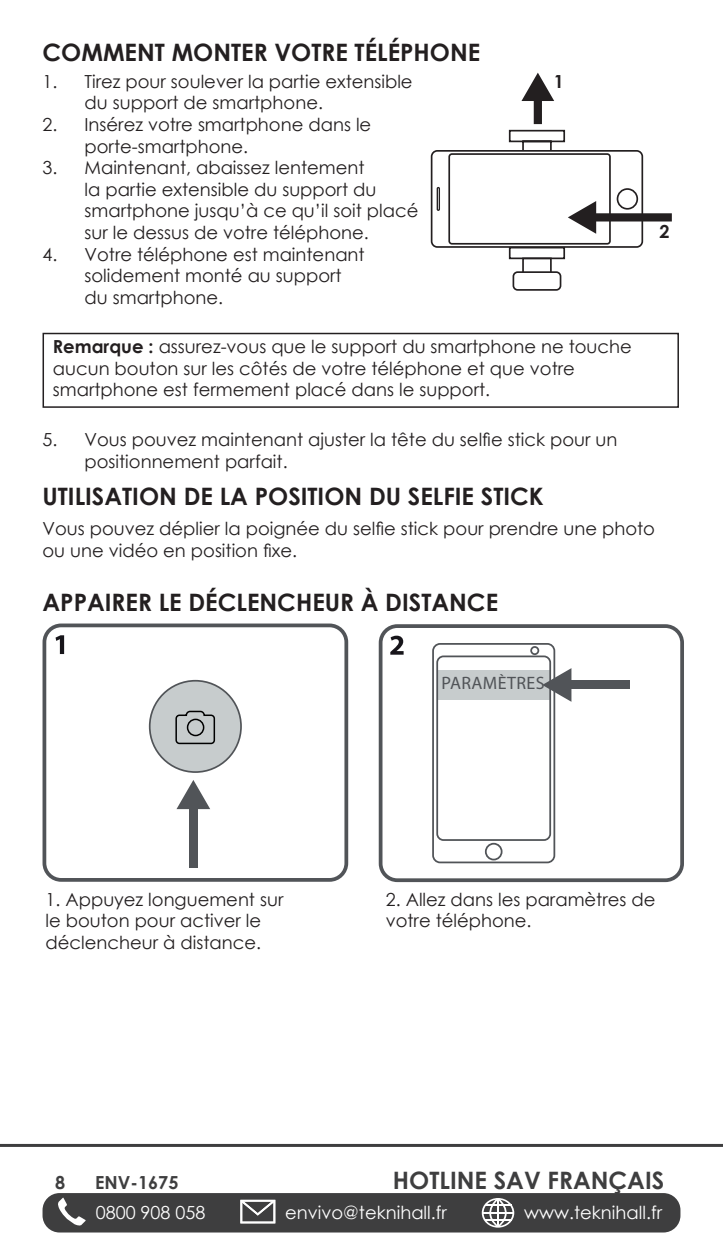
<style>
.page{position:relative;width:723px;height:1259px;background:#fff}
.page>*{position:absolute;margin:0;border:0;box-sizing:border-box;transform-origin:0 0}
.Rubrik{font:700 24px "Century Gothic";color:#231f20}
.t1{font:700 24px "Century Gothic";color:#3e3e3f}
.Brød_tabualtor{font:18px/21.6px "Century Gothic";color:#231f20}
.Brødtekst{font:18px/21.6px "Century Gothic";color:#231f20}
.t2{font:18px "Century Gothic";color:#fff}
.Brød_tabualtor-2{font:18px "Myriad Pro";letter-spacing:.02em;color:#515458}
.t3{font:700 18px "Century Gothic";color:#3e3e3f}
.Brød_tabualtor-3{font:700 18px "Century Gothic";color:#231f20}
.s1{font-weight:700}
</style>
<div class="page">
<div style="left:43px;top:1193px;width:637px;height:39px;background:#3e3e3f;border-radius:17px"></div>
<svg style="left:58px;top:1197px;width:28px;height:29px"></svg>
<svg style="left:240px;top:1199px;width:35px;height:24px"></svg>
<svg style="left:482px;top:1198px;width:32px;height:29px"></svg>
<hr style="left:0;top:1144px;width:723px;height:3px;background:#3e3e3f">
<div style="left:522px;top:257px;width:30px;height:17px;border:2px solid #231f20"></div>
<div style="left:512px;top:271px;width:49px;height:20px;border:2px solid #231f20;border-radius:4px"></div>
<div style="left:431px;top:150px;width:212px;height:98px;border:2px solid #231f20;border-radius:6px"></div>
<div style="left:448px;top:153px;width:163px;height:92px;border:2px solid #231f20;border-radius:3px"></div>
<div style="left:617px;top:188px;width:21px;height:22px;border:2px solid #231f20;border-radius:50%"></div>
<div style="left:437px;top:187px;width:3px;height:24px;border:1px solid #231f20"></div>
<div style="left:591px;top:213px;width:81px;height:8px;background:#231f20"></div>
<svg style="left:508px;top:129px;width:88px;height:131px"></svg>
<div style="left:534px;top:96px;width:8px;height:28px;background:#231f20"></div>
<svg style="left:521px;top:73px;width:33px;height:28px"></svg>
<div style="left:43px;top:333px;width:636px;height:75px;border:2px solid #231f20"></div>
<div style="left:43px;top:623px;width:305px;height:258px;border:4px solid #515458;border-radius:17px"></div>
<div style="left:150px;top:681px;width:91px;height:91px;background:#c7cccd;border-radius:50%"></div>
<div style="left:149px;top:680px;width:93px;height:93px;border:2px solid #515458;border-radius:50%"></div>
<div style="left:189px;top:808px;width:9px;height:59px;background:#515458"></div>
<svg style="left:176px;top:780px;width:34px;height:29px"></svg>
<svg style="left:56px;top:635px;width:8px;height:19px"></svg>
<div style="left:379px;top:624px;width:305px;height:258px;border:4px solid #515458;border-radius:17px"></div>
<div style="left:432px;top:643px;width:123px;height:220px;border:2px solid #515458;border-radius:7px"></div>
<div style="left:437px;top:670px;width:113px;height:29px;background:#c7cccd"></div>
<div style="left:436px;top:655px;width:115px;height:186px;border:2px solid #515458;border-radius:6px"></div>
<div style="left:485px;top:843px;width:17px;height:17px;border:2px solid #515458;border-radius:50%"></div>
<div style="left:530px;top:646px;width:9px;height:9px;border:2px solid #515458;border-radius:50%"></div>
<div style="left:570px;top:680px;width:60px;height:9px;background:#515458"></div>
<svg style="left:542px;top:668px;width:29px;height:34px"></svg>
<svg style="left:390px;top:635px;width:14px;height:19px"></svg>
<svg style="left:175px;top:710px;width:41px;height:35px"></svg>
<p class="Rubrik" style="left:43px;top:34px;width:439px">COMMENT MONTER VOTRE TÉLÉPHONE</p>
<p class="Brød_tabualtor" style="left:43px;top:70px;width:372px">1. Tirez pour soulever la partie extensible</p>
<p class="Brød_tabualtor-3" style="left:554px;top:68px;width:12px">1</p>
<p class="Brød_tabualtor" style="left:85px;top:92px;width:240px">du support de smartphone.</p>
<p class="Brød_tabualtor" style="left:85px;top:113px;width:288px;text-indent:-42px">2. Insérez votre smartphone dans le porte-smartphone.</p>
<p class="Brød_tabualtor" style="left:85px;top:157px;width:335px;text-indent:-42px">3. Maintenant, abaissez lentement<br>la partie extensible du support du smartphone jusqu’à ce qu’il soit placé sur le dessus de votre téléphone.</p>
<p class="Brød_tabualtor" style="left:85px;top:243px;width:282px;text-indent:-42px">4. Votre téléphone est maintenant solidement monté au support du smartphone.</p>
<p class="Brødtekst" style="left:53px;top:335px;width:580px"><span class="s1">Remarque :</span> assurez-vous que le support du smartphone ne touche aucun bouton sur les côtés de votre téléphone et que votre smartphone est fermement placé dans le support.</p>
<p class="Brød_tabualtor" style="left:85px;top:429px;width:534px;text-indent:-42px">5. Vous pouvez maintenant ajuster la tête du selfie stick pour un positionnement parfait.</p>
<p class="Rubrik" style="left:43px;top:478px;width:503px">UTILISATION DE LA POSITION DU SELFIE STICK</p>
<p class="Brødtekst" style="left:43px;top:518px;width:614px">Vous pouvez déplier la poignée du selfie stick pour prendre une photo ou une vidéo en position fixe.</p>
<p class="Rubrik" style="left:43px;top:584px;width:457px">APPAIRER LE DÉCLENCHEUR À DISTANCE</p>
<p class="Brød_tabualtor-3" style="left:659px;top:218px;width:12px">2</p>
<p class="Brød_tabualtor-2" style="left:442px;top:673px;width:105px">PARAMÈTRES</p>
<p class="Brødtekst" style="left:45px;top:888px;width:239px">1. Appuyez longuement sur le bouton pour activer le déclencheur à distance.</p>
<p class="Brødtekst" style="left:386px;top:888px;width:271px">2. Allez dans les paramètres de votre téléphone.</p>
<h1 class="t1" style="left:393px;top:1162px;width:273px">HOTLINE SAV FRANÇAIS</h1>
<p class="t3" style="left:55px;top:1169px;width:12px">8</p>
<p class="t3" style="left:95px;top:1169px;width:85px">ENV-1675</p>
<p class="t2" style="left:96px;top:1200px;width:111px">0800 908 058</p>
<p class="t2" style="left:285px;top:1200px;width:163px">envivo@teknihall.fr</p>
<p class="t2" style="left:524px;top:1200px;width:139px">www.teknihall.fr</p>
</div>
